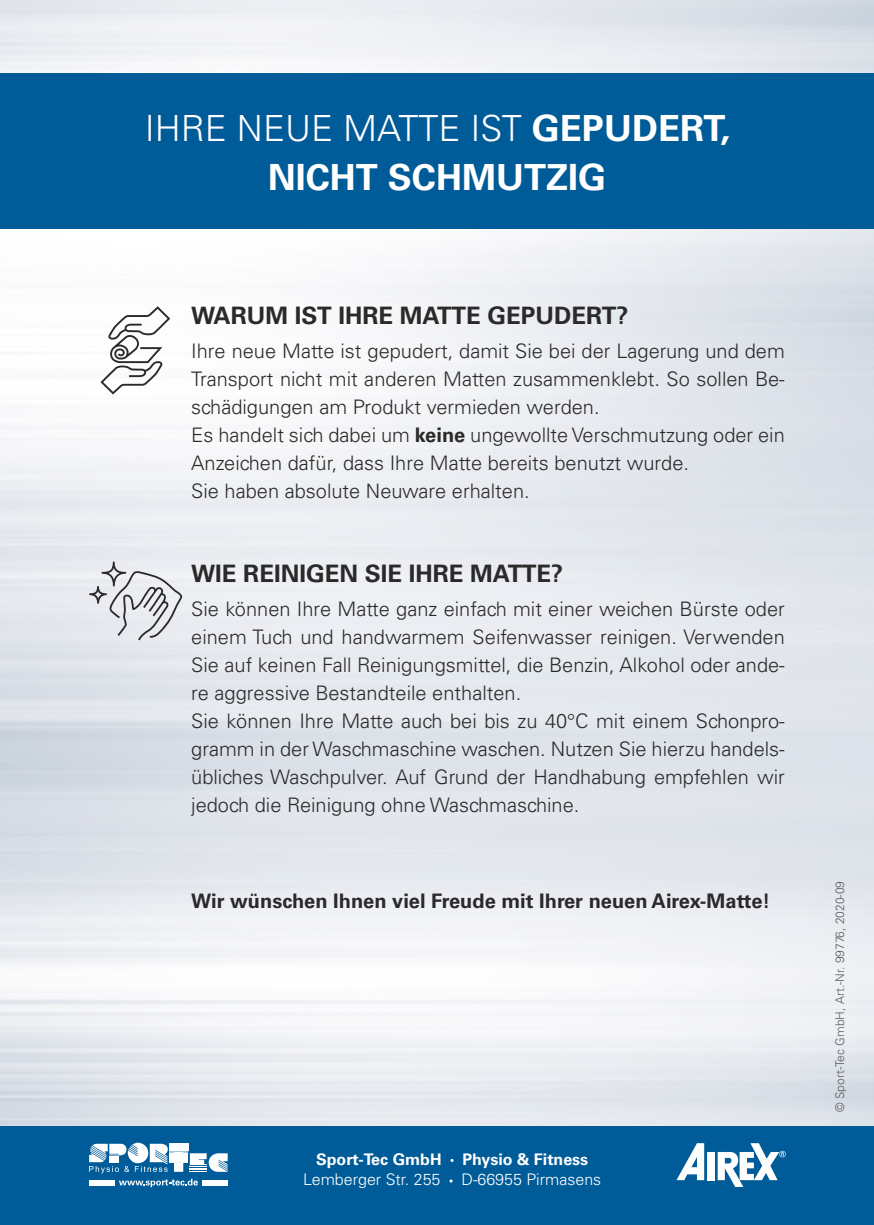
<style>
.page{position:relative;width:874px;height:1225px;background:#fff}
.page>*{position:absolute;margin:0;border:0;box-sizing:border-box;transform-origin:0 0}
.t1{font:700 36px/48.8px "Univers LT Std";color:#fff;text-align:center}
.t2{font:700 24px "Univers LT Std";color:#2b292a}
.t3{font:300 20px/28px "Univers LT Std";color:#2b292a}
.t4{font:700 20px "Univers LT Std";color:#2b292a}
.t5{font:300 16px "Univers LT Std";color:#fff}
.t6{font:700 16px "Univers LT Std";color:#fff}
.t7{font:300 12px "Univers LT Std";color:#5b5c5e}
.s1{font-weight:300}
.s2{font-weight:700}
</style>
<div class="page">
<img style="left:0;top:0;width:873px;height:1126px">
<div style="left:0;top:1126px;width:873px;height:99px;background:#005c98"></div>
<div style="left:0;top:74px;width:873px;height:155px;background:#005c98"></div>
<svg style="left:100px;top:306px;width:70px;height:88px"></svg>
<svg style="left:89px;top:561px;width:94px;height:79px;background:#d2d4d9"></svg>
<svg style="left:717px;top:1143px;width:68px;height:43px"></svg>
<div style="left:706px;top:1152px;width:8px;height:28px;background:#fff"></div>
<svg style="left:676px;top:1143px;width:27px;height:37px"></svg>
<svg style="left:89px;top:1142px;width:138px;height:45px"></svg>
<h1 class="t1" style="left:145px;top:106px;width:586px"><span class="s1">IHRE NEUE MATTE IST</span> GEPUDERT,<br>NICHT SCHMUTZIG</h1>
<p class="t2" style="left:191px;top:306px;width:438px">WARUM IST IHRE MATTE GEPUDERT?</p>
<p class="t3" style="left:191px;top:338px;width:595px">Ihre neue Matte ist gepudert, damit Sie bei der Lagerung und dem Transport nicht mit anderen Matten zusammenklebt. So sollen Be&shy;schädigungen am Produkt vermieden werden.<br>Es handelt sich dabei um <span class="s2">keine</span> ungewollte Verschmutzung oder ein Anzeichen dafür, dass Ihre Matte bereits benutzt wurde.<br>Sie haben absolute Neuware erhalten.</p>
<p class="t2" style="left:191px;top:564px;width:373px">WIE REINIGEN SIE IHRE MATTE?</p>
<p class="t3" style="left:191px;top:596px;width:595px">Sie können Ihre Matte ganz einfach mit einer weichen Bürste oder einem Tuch und handwarmem Seifenwasser reinigen. Verwenden Sie auf keinen Fall Reinigungsmittel, die Benzin, Alkohol oder ande&shy;re aggressive Bestandteile enthalten.<br>Sie können Ihre Matte auch bei bis zu 40°C mit einem Schonpro&shy;gramm in der Waschmaschine waschen. Nutzen Sie hierzu handels&shy;übliches Waschpulver. Auf Grund der Handhabung empfehlen wir jedoch die Reinigung ohne Waschmaschine.</p>
<p class="t4" style="left:191px;top:893px;width:580px">Wir wünschen Ihnen viel Freude mit Ihrer neuen Airex-Matte!</p>
<p class="t7" style="left:834px;top:1111px;width:232px;rotate:-90deg">© Sport-Tec GmbH, Art.-Nr. 99776, 2020-09</p>
<p class="t6" style="left:316px;top:1153px;width:127px">Sport-Tec GmbH</p>
<p class="t6" style="left:462px;top:1153px;width:127px">Physio &amp; Fitness</p>
<p class="t5" style="left:303px;top:1173px;width:139px">Lemberger Str. 255</p>
<p class="t5" style="left:461px;top:1173px;width:141px">D-66955 Pirmasens</p>
</div>
